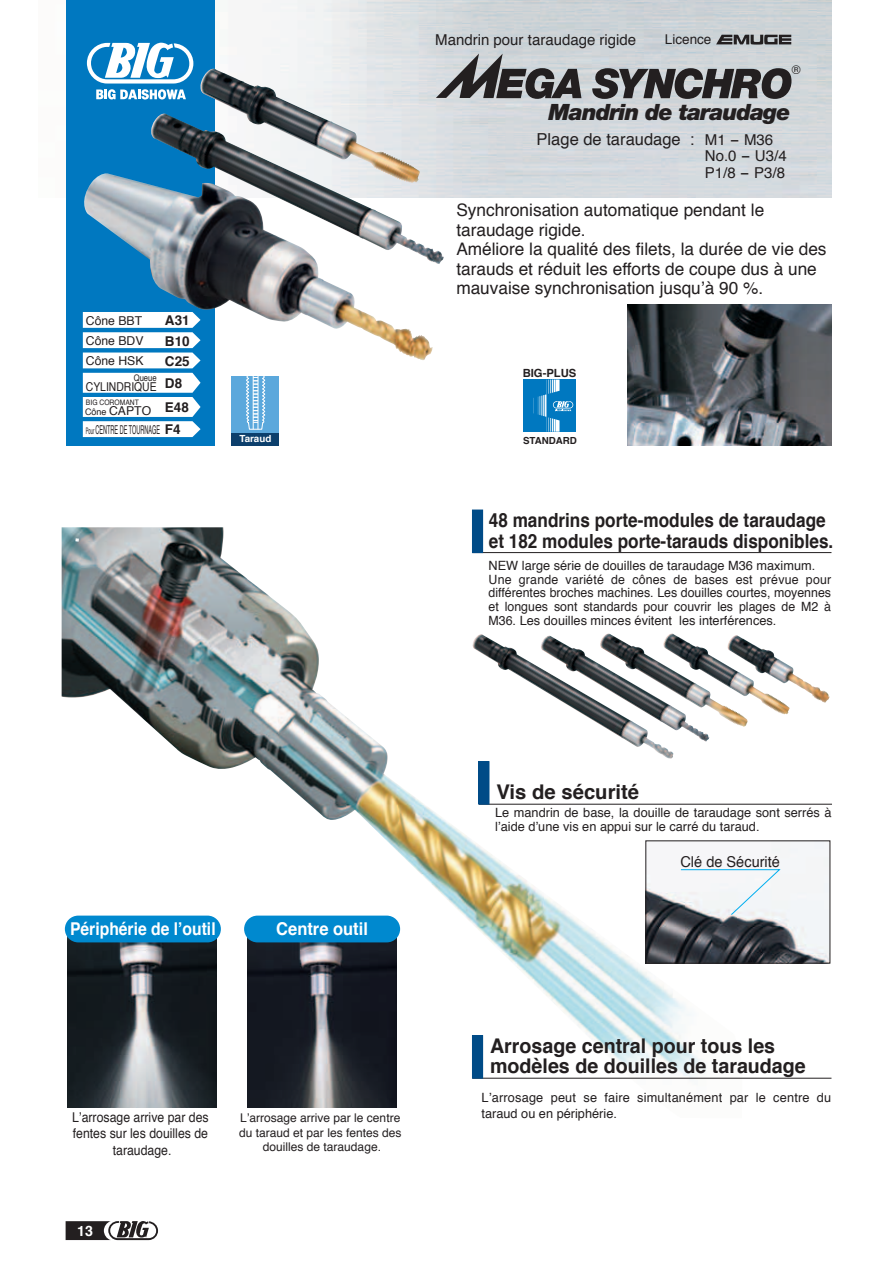
<style>
.page{position:relative;width:893px;height:1263px;background:#fff}
.page>*{position:absolute;margin:0;border:0;box-sizing:border-box;transform-origin:0 0}
.t1{font:italic 900 22.5px "Helvetica Neue";letter-spacing:-.04em;color:#231f20}
.t2{font:700 20.25px/20.2px "Helvetica";color:#231f20}
.t3{font:700 19.5px/20.2px "Helvetica";color:#231f20;scale:.88 1}
.t4{font:700 17.7px "Helvetica";color:#fff;scale:.89 1}
.t5{font:700 17.7px "Helvetica";color:#fff;scale:.93 1}
.t6{font:17.25px/19.5px "Helvetica";color:#231f20}
.t7{font:16.5px "Helvetica";color:#231f20}
.t8{font:15px/16.5px "Helvetica";color:#231f20}
.t9{font:700 14.25px "Helvetica";color:#fff}
.t10{font:13.5px/16.2px "Helvetica";color:#231f20;text-align:center;scale:.91 1}
.t11{font:700 13.5px "Helvetica";color:#231f20}
.t12{font:13.5px "Helvetica";color:#231f20}
.t13{font:12.75px/13.6px "Helvetica";color:#231f20}
.t14{font:12.15px "Helvetica";color:#231f20;scale:.45 1}
.t15{font:12.15px "Helvetica";color:#231f20}
.t16{font:12.15px/24.2px "Helvetica";color:#231f20;scale:.85 1}
.t17{font:12px/14.4px "Helvetica";color:#231f20;text-align:center}
.t18{font:700 11.25px "Helvetica";color:#231f20}
.t19{font:700 9.75px "Helvetica";color:#231f20}
.t20{font:700 9.75px "Helvetica";color:#fff}
.t21{font:9px "Helvetica";color:#231f20;scale:.85 1}
.t22{font:7.5px "Helvetica";color:#231f20;scale:.9 1}
.s1{font-size:9px}
.s2{font-weight:700;font-size:13.5px}
.s3{font-size:15px}
</style>
<div class="page">
<img style="left:214px;top:0;width:617px;height:197px">
<div style="left:66px;top:0;width:148px;height:445px;background:#0078c0"></div>
<svg style="left:96px;top:89px;width:90px;height:10px"></svg>
<svg style="left:87px;top:42px;width:106px;height:41px"></svg>
<img style="left:62px;top:527px;width:680px;height:581px">
<svg style="left:591px;top:68px;width:200px;height:31px"></svg>
<svg style="left:436px;top:54px;width:145px;height:45px"></svg>
<img style="left:627px;top:305px;width:204px;height:140px">
<img style="left:82px;top:173px;width:350px;height:187px">
<img style="left:200px;top:69px;width:220px;height:45px">
<img style="left:151px;top:114px;width:293px;height:150px">
<img style="left:647px;top:842px;width:181px;height:119px">
<div style="left:645px;top:840px;width:185px;height:123px;border:1px solid #231f20"></div>
<svg style="left:680px;top:868px;width:101px;height:47px"></svg>
<svg style="left:72px;top:536px;width:10px;height:7px"></svg>
<svg style="left:716px;top:35px;width:75px;height:10px"></svg>
<hr style="left:472px;top:1077px;width:359px;height:1px;background:#231f20">
<div style="left:472px;top:1035px;width:10px;height:43px;background:#004b87"></div>
<div style="left:472px;top:1035px;width:11px;height:43px;border:1px solid #004b87"></div>
<hr style="left:479px;top:803px;width:352px;height:1px;background:#231f20">
<div style="left:479px;top:761px;width:10px;height:43px;background:#004b87"></div>
<div style="left:478px;top:761px;width:11px;height:43px;border:1px solid #004b87"></div>
<hr style="left:472px;top:552px;width:359px;height:1px;background:#231f20">
<div style="left:472px;top:510px;width:10px;height:42px;background:#004b87"></div>
<div style="left:472px;top:509px;width:11px;height:44px;border:1px solid #004b87"></div>
<img style="left:600px;top:633px;width:147px;height:93px">
<img style="left:789px;top:665px;width:40px;height:37px">
<img style="left:663px;top:633px;width:126px;height:81px">
<img style="left:673px;top:635px;width:36px;height:106px">
<img style="left:472px;top:634px;width:201px;height:124px">
<div style="left:232px;top:376px;width:47px;height:56px;background:#5ba8dc"></div>
<div style="left:232px;top:432px;width:47px;height:13px;background:#0c3f6c"></div>
<svg style="left:246px;top:376px;width:19px;height:54px"></svg>
<div style="left:523px;top:379px;width:52px;height:52px;background:#0078c0"></div>
<svg style="left:533px;top:379px;width:40px;height:52px"></svg>
<svg style="left:83px;top:312px;width:117px;height:125px"></svg>
<img style="left:248px;top:939px;width:148px;height:168px">
<img style="left:68px;top:938px;width:148px;height:169px">
<div style="left:65px;top:915px;width:156px;height:27px;background:#0089cf;border-radius:13px"></div>
<div style="left:244px;top:915px;width:156px;height:27px;background:#0089cf;border-radius:13px"></div>
<svg style="left:66px;top:1221px;width:92px;height:18px"></svg>
<p class="t15" style="left:86px;top:315px;width:58px">Cône BBT</p>
<p class="t11" style="left:165px;top:315px;width:26px">A31</p>
<p class="t15" style="left:86px;top:335px;width:59px">Cône BDV</p>
<p class="t11" style="left:165px;top:335px;width:26px">B10</p>
<p class="t15" style="left:86px;top:356px;width:59px">Cône HSK</p>
<p class="t11" style="left:165px;top:355px;width:26px">C25</p>
<p class="t21" style="left:134px;top:374px;width:29px">Queue</p>
<p class="t16" style="left:85px;top:375px;width:86px">CYLINDRIQUE<br><span class="s1">Cône</span> CAPTO</p>
<p class="t22" style="left:86px;top:398px;width:60px">BIG COROMANT</p>
<p class="t11" style="left:165px;top:378px;width:19px">D8</p>
<p class="t11" style="left:165px;top:402px;width:26px">E48</p>
<p class="t14" style="left:86px;top:424px;width:212px"><span class="s1">Pour</span> CENTRE DE TOURNAGE <span class="s2">F4</span></p>
<p class="t20" style="left:239px;top:434px;width:33px">Taraud</p>
<p class="t8" style="left:435px;top:32px;width:202px">Mandrin pour taraudage rigide</p>
<p class="t12" style="left:664px;top:34px;width:48px">Licence</p>
<p class="t17" style="left:791px;top:64px;width:10px">®</p>
<h1 class="t1" style="left:548px;top:103px;width:244px">Mandrin de taraudage</h1>
<p class="t7" style="left:536px;top:132px;width:238px">Plage de taraudage : <span class="s3">M1 - M36</span></p>
<p class="t8" style="left:704px;top:149px;width:83px">No.0 - U3/4<br>P1/8 - P3/8</p>
<h3 class="t6" style="left:456px;top:202px;width:372px">Synchronisation automatique pendant le taraudage rigide.<br>Améliore la qualité des filets, la durée de vie des tarauds et réduit les efforts de coupe dus à une mauvaise synchronisation jusqu’à 90 %.</h3>
<p class="t18" style="left:522px;top:368px;width:55px">BIG-PLUS</p>
<p class="t19" style="left:523px;top:436px;width:55px">STANDARD</p>
<h3 class="t3" style="left:488px;top:512px;width:393px">48 mandrins porte-modules de taraudage et 182 modules porte-tarauds disponibles.</h3>
<p class="t13" style="left:488px;top:559px;width:344px">NEW large série de douilles de taraudage M36 maximum.<br>Une grande variété de cônes de bases est prévue pour différentes broches machines. Les douilles courtes, moyennes et longues sont standards pour couvrir les plages de M2 à M36. Les douilles minces évitent les interférences.</p>
<h3 class="t4" style="left:70px;top:921px;width:165px">Périphérie de l’outil</h3>
<h3 class="t5" style="left:276px;top:921px;width:100px">Centre outil</h3>
<p class="t10" style="left:72px;top:1110px;width:152px">L’arrosage arrive par des fentes sur les douilles de taraudage.</p>
<p class="t17" style="left:239px;top:1111px;width:164px">L’arrosage arrive par le centre du taraud et par les fentes des douilles de taraudage.</p>
<p class="t9" style="left:77px;top:1224px;width:17px">13</p>
<h2 class="t2" style="left:496px;top:783px;width:144px">Vis de sécurité</h2>
<p class="t13" style="left:495px;top:806px;width:338px">Le mandrin de base, la douille de taraudage sont serrés à l’aide d’une vis en appui sur le carré du taraud.</p>
<p class="t8" style="left:680px;top:854px;width:101px">Clé de Sécurité</p>
<h2 class="t2" style="left:490px;top:1037px;width:317px">Arrosage central pour tous les modèles de douilles de taraudage</h2>
<p class="t13" style="left:481px;top:1090px;width:351px;line-height:15.8px">L’arrosage peut se faire simultanément par le centre du taraud ou en périphérie.</p>
</div>
